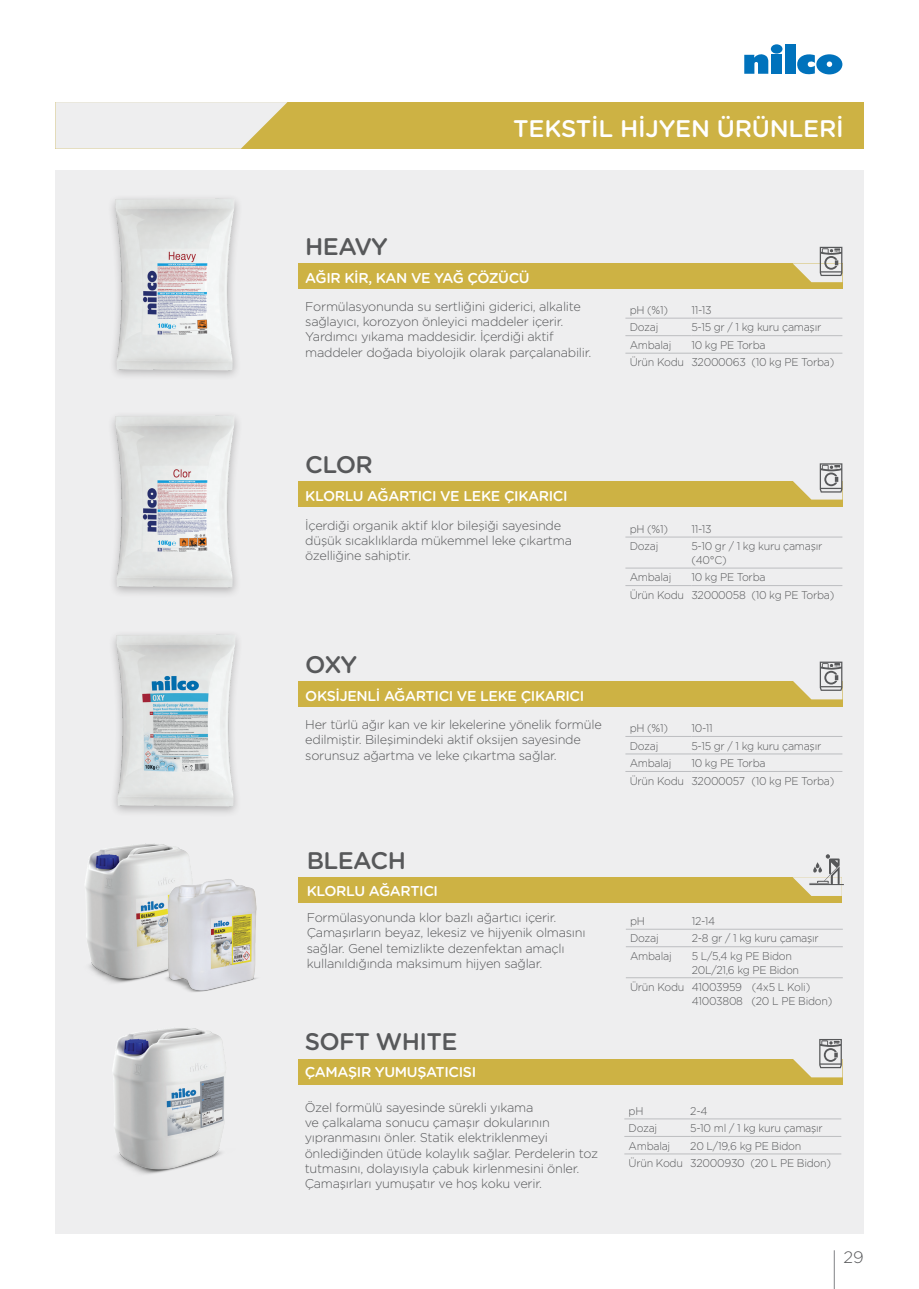
<style>
.page{position:relative;width:919px;height:1289px;background:#fff}
.page>*{position:absolute;margin:0;border:0;box-sizing:border-box;transform-origin:0 0}
.t1{font:500 24px "Gotham Rounded";letter-spacing:-.025em;color:#57585a}
.t2{font:500 24px "Gotham Rounded";letter-spacing:-.01em;color:#fff}
.t3{font:300 16.5px "Gotham Rounded";color:#57585a}
.t4{font:500 14.25px "Gotham Rounded";letter-spacing:-.025em;color:#fff}
.t5{font:300 12.75px/15.3px "Gotham Rounded";letter-spacing:-.02em;color:#57585a}
.t6{font:300 11.25px/17.5px "Gotham Rounded";letter-spacing:-.025em;color:#57585a;scale:.95 1}
</style>
<div class="page">
<div style="left:55px;top:170px;width:808px;height:1063px;background:#eeeeef"></div>
<img style="left:112px;top:198px;width:126px;height:178px">
<div style="left:298px;top:263px;width:544px;height:26px;background:#cdb244"></div>
<svg style="left:793px;top:247px;width:49px;height:35px"></svg>
<hr style="left:625px;top:335px;width:66px;height:1px;background:#bcbdc0">
<hr style="left:691px;top:335px;width:151px;height:1px;background:#bcbdc0">
<hr style="left:625px;top:353px;width:66px;height:1px;background:#bcbdc0">
<hr style="left:691px;top:353px;width:151px;height:1px;background:#bcbdc0">
<hr style="left:625px;top:318px;width:66px;height:1px;background:#bcbdc0">
<hr style="left:691px;top:318px;width:151px;height:1px;background:#bcbdc0">
<img style="left:112px;top:415px;width:126px;height:179px">
<div style="left:298px;top:481px;width:544px;height:25px;background:#cdb244"></div>
<svg style="left:793px;top:463px;width:49px;height:36px"></svg>
<hr style="left:625px;top:567px;width:66px;height:1px;background:#bcbdc0">
<hr style="left:691px;top:567px;width:151px;height:1px;background:#bcbdc0">
<hr style="left:625px;top:585px;width:66px;height:1px;background:#bcbdc0">
<hr style="left:691px;top:585px;width:151px;height:1px;background:#bcbdc0">
<hr style="left:625px;top:536px;width:66px;height:1px;background:#bcbdc0">
<hr style="left:691px;top:536px;width:151px;height:1px;background:#bcbdc0">
<img style="left:113px;top:634px;width:126px;height:179px">
<div style="left:298px;top:680px;width:544px;height:26px;background:#cdb244"></div>
<svg style="left:792px;top:661px;width:50px;height:38px"></svg>
<hr style="left:625px;top:753px;width:66px;height:1px;background:#bcbdc0">
<hr style="left:691px;top:753px;width:151px;height:1px;background:#bcbdc0">
<hr style="left:625px;top:771px;width:66px;height:1px;background:#bcbdc0">
<hr style="left:691px;top:771px;width:151px;height:1px;background:#bcbdc0">
<hr style="left:625px;top:736px;width:66px;height:1px;background:#bcbdc0">
<hr style="left:691px;top:736px;width:151px;height:1px;background:#bcbdc0">
<div style="left:55px;top:102px;width:808px;height:47px;background:#cdb244"></div>
<svg style="left:55px;top:102px;width:232px;height:47px;background:#eae7dc"></svg>
<img style="left:85px;top:843px;width:103px;height:140px">
<img style="left:154px;top:854px;width:103px;height:138px">
<div style="left:298px;top:877px;width:543px;height:26px;background:#cdb244"></div>
<svg style="left:793px;top:854px;width:50px;height:42px"></svg>
<hr style="left:625px;top:946px;width:66px;height:1px;background:#bcbdc0">
<hr style="left:691px;top:946px;width:151px;height:1px;background:#bcbdc0">
<hr style="left:625px;top:977px;width:66px;height:1px;background:#bcbdc0">
<hr style="left:691px;top:977px;width:151px;height:1px;background:#bcbdc0">
<hr style="left:625px;top:928px;width:66px;height:1px;background:#bcbdc0">
<hr style="left:691px;top:928px;width:151px;height:1px;background:#bcbdc0">
<img style="left:112px;top:1028px;width:114px;height:146px">
<div style="left:298px;top:1058px;width:544px;height:26px;background:#cdb244"></div>
<svg style="left:792px;top:1039px;width:50px;height:38px"></svg>
<hr style="left:624px;top:1135px;width:66px;height:1px;background:#bcbdc0">
<hr style="left:690px;top:1135px;width:151px;height:1px;background:#bcbdc0">
<hr style="left:624px;top:1153px;width:66px;height:1px;background:#bcbdc0">
<hr style="left:690px;top:1153px;width:151px;height:1px;background:#bcbdc0">
<hr style="left:624px;top:1118px;width:66px;height:1px;background:#bcbdc0">
<hr style="left:690px;top:1118px;width:151px;height:1px;background:#bcbdc0">
<hr style="left:833px;top:1250px;width:1px;height:38px;background:#808285">
<div style="left:770px;top:44px;width:12px;height:10px;background:#0072bc;border-radius:50%"></div>
<div style="left:771px;top:55px;width:10px;height:19px;background:#0072bc"></div>
<div style="left:785px;top:45px;width:10px;height:29px;background:#0072bc"></div>
<svg style="left:744px;top:54px;width:24px;height:20px"></svg>
<svg style="left:797px;top:54px;width:45px;height:21px"></svg>
<h1 class="t2" style="left:513px;top:111px;width:332px">TEKSTİL HİJYEN ÜRÜNLERİ</h1>
<h1 class="t1" style="left:305px;top:229px;width:84px">HEAVY</h1>
<p class="t4" style="left:305px;top:267px;width:226px">AĞIR KİR, KAN VE YAĞ ÇÖZÜCÜ</p>
<p class="t5" style="left:305px;top:298px;width:287px">Formülasyonunda su sertliğini giderici, alkalite sağlayıcı, korozyon önleyici maddeler içerir.<br>Yardımcı yıkama maddesidir. İçerdiği aktif maddeler doğada biyolojik olarak parçalanabilir.</p>
<p class="t6" style="left:629px;top:300px;width:42px">pH (%1)</p>
<p class="t6" style="left:691px;top:300px;width:23px">11-13</p>
<p class="t6" style="left:629px;top:318px;width:32px">Dozaj</p>
<p class="t6" style="left:691px;top:318px;width:138px">5-15 gr / 1 kg kuru çamaşır</p>
<p class="t6" style="left:629px;top:335px;width:45px">Ambalaj</p>
<p class="t6" style="left:629px;top:335px;width:217px;text-indent:62px">10 kg PE Torba<br>Ürün Kodu 32000063 (10 kg PE Torba)</p>
<h1 class="t1" style="left:305px;top:447px;width:69px">CLOR</h1>
<p class="t4" style="left:305px;top:485px;width:264px">KLORLU AĞARTICI VE LEKE ÇIKARICI</p>
<p class="t5" style="left:305px;top:517px;width:268px">İçerdiği organik aktif klor bileşiği sayesinde düşük sıcaklıklarda mükemmel leke çıkartma özelliğine sahiptir.</p>
<h1 class="t1" style="left:305px;top:647px;width:53px">OXY</h1>
<p class="t4" style="left:305px;top:685px;width:280px">OKSİJENLİ AĞARTICI VE LEKE ÇIKARICI</p>
<p class="t5" style="left:305px;top:716px;width:298px">Her türlü ağır kan ve kir lekelerine yönelik formüle edilmiştir. Bileşimindeki aktif oksijen sayesinde sorunsuz ağartma ve leke çıkartma sağlar.</p>
<h1 class="t1" style="left:307px;top:843px;width:101px">BLEACH</h1>
<p class="t4" style="left:307px;top:881px;width:133px">KLORLU AĞARTICI</p>
<p class="t6" style="left:629px;top:519px;width:42px">pH (%1)</p>
<p class="t6" style="left:691px;top:519px;width:23px">11-13</p>
<p class="t6" style="left:629px;top:537px;width:32px">Dozaj</p>
<p class="t6" style="left:691px;top:539px;width:139px;line-height:13.5px">5-10 gr / 1 kg kuru çamaşır (40°C)</p>
<p class="t6" style="left:629px;top:568px;width:45px">Ambalaj</p>
<p class="t6" style="left:629px;top:568px;width:217px;text-indent:62px">10 kg PE Torba<br>Ürün Kodu 32000058 (10 kg PE Torba)</p>
<p class="t6" style="left:629px;top:719px;width:42px">pH (%1)</p>
<p class="t6" style="left:691px;top:719px;width:24px">10-11</p>
<p class="t6" style="left:629px;top:736px;width:32px">Dozaj</p>
<p class="t6" style="left:691px;top:736px;width:138px">5-15 gr / 1 kg kuru çamaşır</p>
<p class="t6" style="left:629px;top:754px;width:45px">Ambalaj</p>
<p class="t6" style="left:629px;top:754px;width:217px;text-indent:62px">10 kg PE Torba<br>Ürün Kodu 32000057 (10 kg PE Torba)</p>
<p class="t5" style="left:307px;top:909px;width:280px">Formülasyonunda klor bazlı ağartıcı içerir.<br>Çamaşırların beyaz, lekesiz ve hijyenik olmasını sağlar. Genel temizlikte dezenfektan amaçlı kullanıldığında maksimum hijyen sağlar.</p>
<p class="t6" style="left:630px;top:911px;width:17px">pH</p>
<p class="t6" style="left:691px;top:911px;width:26px">12-14</p>
<p class="t6" style="left:630px;top:929px;width:32px">Dozaj</p>
<p class="t6" style="left:691px;top:929px;width:135px">2-8 gr / 1 kg kuru çamaşır</p>
<p class="t6" style="left:630px;top:946px;width:45px">Ambalaj</p>
<p class="t6" style="left:691px;top:948px;width:114px;line-height:13.5px">5 L/5,4 kg PE Bidon<br>20L/21,6 kg PE Bidon</p>
<p class="t6" style="left:691px;top:979px;width:149px;line-height:13.5px;text-indent:-62px">Ürün Kodu 41003959 (4x5 L Koli)<br>41003808 (20 L PE Bidon)</p>
<h1 class="t1" style="left:304px;top:1024px;width:154px">SOFT WHITE</h1>
<p class="t4" style="left:304px;top:1062px;width:173px">ÇAMAŞIR YUMUŞATICISI</p>
<p class="t5" style="left:304px;top:1098px;width:295px">Özel formülü sayesinde sürekli yıkama<br>ve çalkalama sonucu çamaşır dokularının yıpranmasını önler. Statik elektriklenmeyi önlediğinden ütüde kolaylık sağlar. Perdelerin toz tutmasını, dolayısıyla çabuk kirlenmesini önler.<br>Çamaşırları yumuşatır ve hoş koku verir.</p>
<p class="t6" style="left:628px;top:1101px;width:17px">pH</p>
<p class="t6" style="left:690px;top:1101px;width:20px">2-4</p>
<p class="t6" style="left:628px;top:1118px;width:32px">Dozaj</p>
<p class="t6" style="left:690px;top:1118px;width:141px">5-10 ml / 1 kg kuru çamaşır</p>
<p class="t6" style="left:628px;top:1136px;width:45px">Ambalaj</p>
<p class="t6" style="left:628px;top:1136px;width:215px;text-indent:62px">20 L/19,6 kg PE Bidon<br>Ürün Kodu 32000930 (20 L PE Bidon)</p>
<p class="t3" style="left:843px;top:1245px;width:22px">29</p>
</div>
